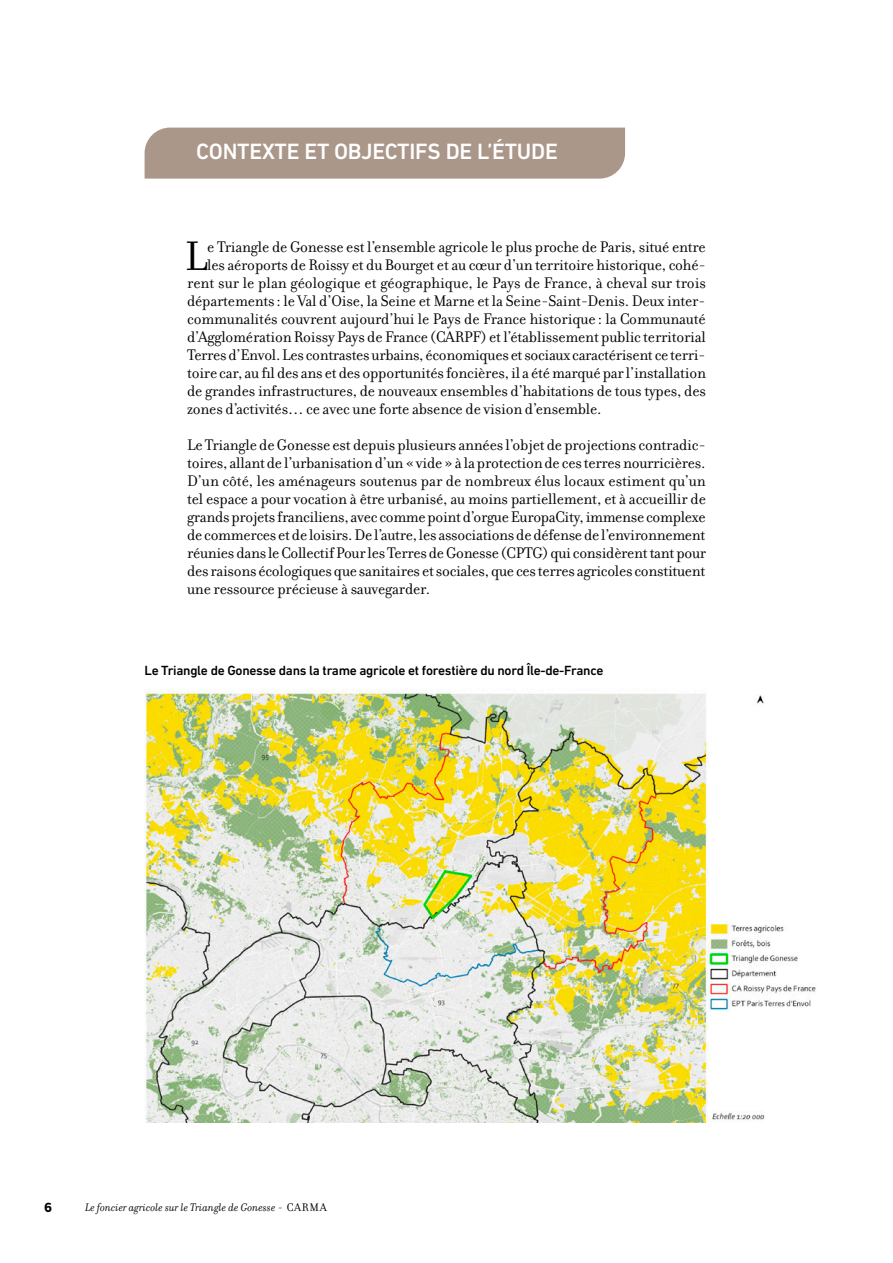
<style>
.page{position:relative;width:893px;height:1263px;background:#fff}
.page>*{position:absolute;margin:0;border:0;box-sizing:border-box;transform-origin:0 0}
.t1{font:44.4px "Filosofia OT";color:#000}
.t2{font:500 22.5px "DIN Next LT Pro";letter-spacing:-.01em;color:#fff}
.t3{font:16.5px/18px "Filosofia OT";letter-spacing:-.01em;color:#000;text-align:justify}
.t4{font:500 13.5px "DIN Next LT Pro";letter-spacing:-.02em;color:#000}
.t5{font:700 13.5px "Pluto Sans Cond";color:#000}
.t6{font:italic 12px "Filosofia";color:#000}
.s1{font-style:normal}
</style>
<div class="page">
<div style="left:145px;top:128px;width:480px;height:51px;background:#aa9789"></div>
<img style="left:145px;top:689px;width:671px;height:433px">
<h2 class="t2" style="left:196px;top:139px;width:363px">CONTEXTE ET OBJECTIFS DE L’ÉTUDE</h2>
<h1 class="t1" style="left:185px;top:232px;width:24px">L</h1>
<p class="t3" style="left:207px;top:238px;width:500px">e Triangle de Gonesse est l’ensemble agricole le plus proche de Paris, situé entre</p>
<p class="t3" style="left:207px;top:256px;width:500px">les aéroports de Roissy et du Bourget et au cœur d’un territoire historique, cohé-</p>
<p class="t3" style="left:187px;top:274px;width:520px">rent sur le plan géologique et géographique, le Pays de France, à cheval sur trois</p>
<p class="t3" style="left:187px;top:292px;width:520px">départements: le Val d’Oise, la Seine et Marne et la Seine-Saint-Denis. Deux inter-</p>
<p class="t3" style="left:187px;top:310px;width:520px">communalités couvrent aujourd’hui le Pays de France historique : la Communauté</p>
<p class="t3" style="left:187px;top:328px;width:520px">d’Agglomération Roissy Pays de France (CARPF) et l’établissement public territorial</p>
<p class="t3" style="left:187px;top:346px;width:520px">Terres d’Envol. Les contrastes urbains, économiques et sociaux caractérisent ce terri-</p>
<p class="t3" style="left:187px;top:364px;width:520px">toire car, au fil des ans et des opportunités foncières, il a été marqué par l’installation</p>
<p class="t3" style="left:187px;top:382px;width:520px">de grandes infrastructures, de nouveaux ensembles d’habitations de tous types, des</p>
<p class="t3" style="left:187px;top:400px;width:416px">zones d’activités… ce avec une forte absence de vision d’ensemble.</p>
<p class="t3" style="left:187px;top:436px;width:520px">Le Triangle de Gonesse est depuis plusieurs années l’objet de projections contradic&shy;toires, allant de l’urbanisation d’un « vide » à la protection de ces terres nourricières.<br>D’un côté, les aménageurs soutenus par de nombreux élus locaux estiment qu’un tel espace a pour vocation à être urbanisé, au moins partiellement, et à accueillir de grands projets franciliens, avec comme point d’orgue EuropaCity, immense complexe de commerces et de loisirs. De l’autre, les associations de défense de l’environnement réunies dans le Collectif Pour les Terres de Gonesse (CPTG) qui considèrent tant pour des raisons écologiques que sanitaires et sociales, que ces terres agricoles constituent une ressource précieuse à sauvegarder.</p>
<p class="t4" style="left:145px;top:663px;width:460px">Le Triangle de Gonesse dans la trame agricole et forestière du nord Île-de-France</p>
<p class="t5" style="left:44px;top:1200px;width:9px">6</p>
<p class="t6" style="left:85px;top:1200px;width:243px">Le foncier agricole sur le Triangle de Gonesse - <span class="s1">CARMA</span></p>
</div>
